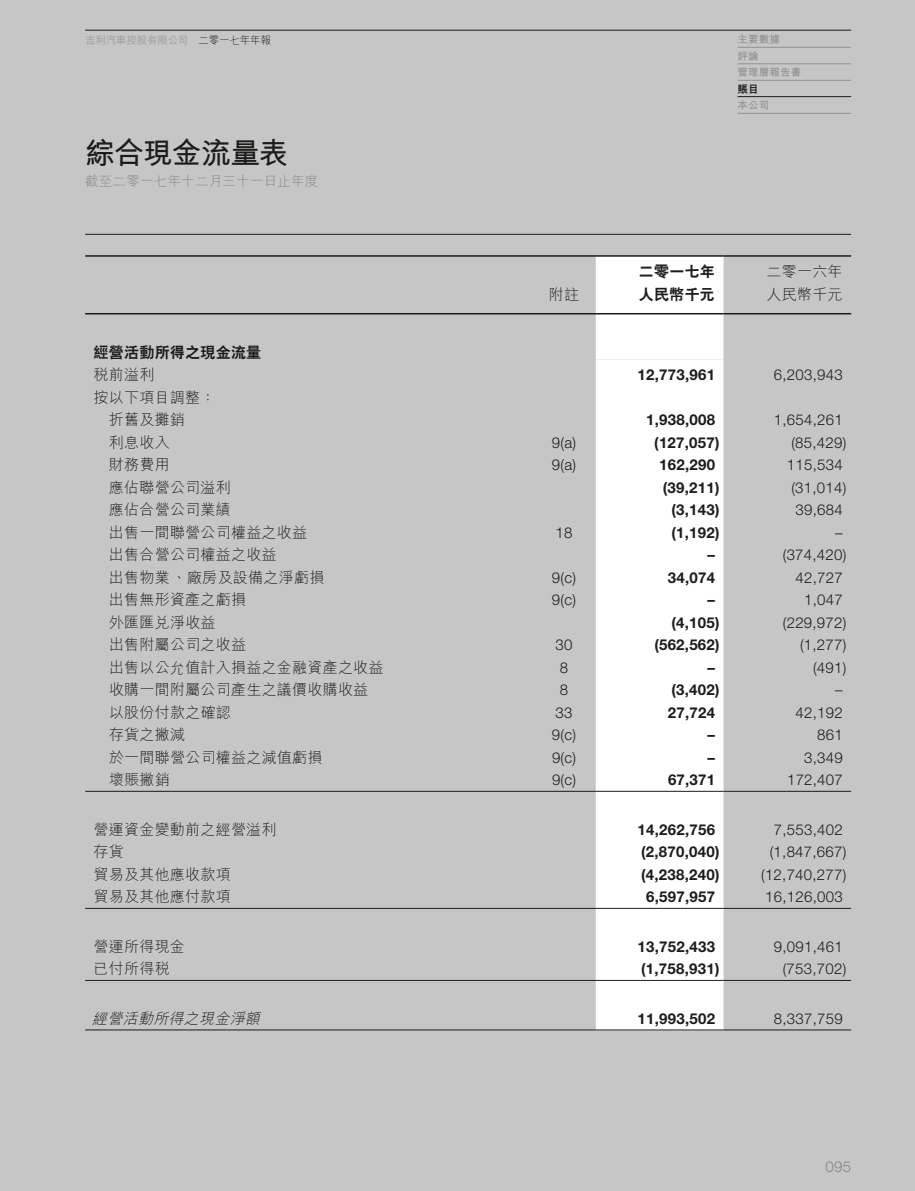
<style>
.page{position:relative;width:915px;height:1191px;background:#fff}
.page>*{position:absolute;margin:0;border:0;box-sizing:border-box;transform-origin:0 0}
.t1{font:700 30px "M Hei HK";letter-spacing:-.04em;color:#1c1c1b}
.t2{font:300 15px/22.5px "M Hei HK";letter-spacing:.015em;color:#1c1c1b}
.t3{font:300 15px "Helvetica Neue LT Std";letter-spacing:.015em;color:#1c1c1b}
.t4{font:700 15px "Helvetica Neue LT Std";letter-spacing:.015em;color:#1c1c1b}
.t5{font:800 15px "C Hei 2 HK";letter-spacing:.015em;color:#1c1c1b}
.t6{font:italic 300 15px "M Hei HK";color:#1c1c1b}
.t7{font:300 15px "Helvetica Neue LT Std";color:#878787}
.t8{font:300 13.5px "M Hei HK";letter-spacing:.015em;color:#878787}
.t9{font:500 10.5px "M Hei HK";letter-spacing:-.02em;color:#9d9d9c}
.t10{font:700 10.5px/16.5px "M Hei HK";letter-spacing:.015em;color:#929292}
.t11{font:800 10.5px "M Hei HK";color:#1c1c1b}
.s1{font-weight:300;color:#1c1c1b}
</style>
<div class="page">
<div style="left:0;top:0;width:914px;height:1191px;background:#c6c6c6"></div>
<hr style="left:85px;top:30px;width:765px;height:1px;background:#1c1c1b">
<hr style="left:85px;top:234px;width:765px;height:1px;background:#1c1c1b">
<hr style="left:737px;top:47px;width:113px;height:1px;background:#929292">
<hr style="left:737px;top:63px;width:113px;height:1px;background:#929292">
<hr style="left:737px;top:80px;width:113px;height:1px;background:#929292">
<hr style="left:737px;top:96px;width:113px;height:1px;background:#1c1c1b">
<hr style="left:737px;top:113px;width:113px;height:1px;background:#929292">
<div style="left:595px;top:257px;width:128px;height:102px;background:#fff"></div>
<div style="left:595px;top:359px;width:128px;height:670px;background:#fff"></div>
<hr style="left:85px;top:255px;width:446px;height:2px;background:#1c1c1b">
<hr style="left:531px;top:255px;width:64px;height:2px;background:#1c1c1b">
<hr style="left:595px;top:255px;width:128px;height:2px;background:#1c1c1b">
<hr style="left:723px;top:255px;width:127px;height:2px;background:#1c1c1b">
<hr style="left:85px;top:313px;width:446px;height:1px;background:#1c1c1b">
<hr style="left:531px;top:313px;width:64px;height:1px;background:#1c1c1b">
<hr style="left:595px;top:313px;width:128px;height:1px;background:#1c1c1b">
<hr style="left:723px;top:313px;width:127px;height:1px;background:#1c1c1b">
<hr style="left:85px;top:791px;width:446px;height:1px;background:#1c1c1b">
<hr style="left:531px;top:791px;width:64px;height:1px;background:#1c1c1b">
<hr style="left:595px;top:791px;width:128px;height:1px;background:#1c1c1b">
<hr style="left:723px;top:791px;width:127px;height:1px;background:#1c1c1b">
<hr style="left:85px;top:908px;width:446px;height:1px;background:#1c1c1b">
<hr style="left:531px;top:908px;width:64px;height:1px;background:#1c1c1b">
<hr style="left:595px;top:908px;width:128px;height:1px;background:#1c1c1b">
<hr style="left:723px;top:908px;width:127px;height:1px;background:#1c1c1b">
<hr style="left:85px;top:980px;width:446px;height:1px;background:#1c1c1b">
<hr style="left:531px;top:980px;width:64px;height:1px;background:#1c1c1b">
<hr style="left:595px;top:980px;width:128px;height:1px;background:#1c1c1b">
<hr style="left:723px;top:980px;width:127px;height:1px;background:#1c1c1b">
<hr style="left:85px;top:1029px;width:446px;height:1px;background:#1c1c1b">
<hr style="left:531px;top:1029px;width:64px;height:1px;background:#1c1c1b">
<hr style="left:595px;top:1029px;width:128px;height:1px;background:#1c1c1b">
<hr style="left:723px;top:1029px;width:127px;height:1px;background:#1c1c1b">
<p class="t9" style="left:85px;top:32px;width:187px">吉利汽車控股有限公司 <span class="s1">二零一七年年報</span></p>
<h1 class="t1" style="left:85px;top:131px;width:205px">綜合現金流量表</h1>
<p class="t8" style="left:85px;top:172px;width:235px">截至二零一七年十二月三十一日止年度</p>
<p class="t10" style="left:737px;top:31px;width:65px">主要數據<br>評論<br>管理層報告書</p>
<p class="t11" style="left:737px;top:82px;width:23px">賬目</p>
<p class="t10" style="left:737px;top:97px;width:33px">本公司</p>
<p class="t5" style="left:638px;top:262px;width:78px">二零一七年</p>
<p class="t2" style="left:766px;top:260px;width:78px">二零一六年</p>
<p class="t2" style="left:548px;top:282px;width:32px">附註</p>
<p class="t5" style="left:638px;top:284px;width:78px">人民幣千元</p>
<p class="t2" style="left:766px;top:282px;width:78px">人民幣千元</p>
<p class="t5" style="left:94px;top:342px;width:169px">經營活動所得之現金流量</p>
<p class="t2" style="left:94px;top:363px;width:62px">稅前溢利</p>
<p class="t4" style="left:637px;top:365px;width:79px">12,773,961</p>
<p class="t3" style="left:773px;top:365px;width:70px">6,203,943</p>
<p class="t2" style="left:109px;top:385px;width:108px;text-indent:-15px">按以下項目調整：折舊及攤銷</p>
<p class="t4" style="left:646px;top:410px;width:70px">1,938,008</p>
<p class="t3" style="left:773px;top:410px;width:70px">1,654,261</p>
<p class="t2" style="left:109px;top:430px;width:62px">利息收入</p>
<p class="t3" style="left:551px;top:433px;width:26px">9(a)</p>
<p class="t4" style="left:654px;top:433px;width:67px">(127,057)</p>
<p class="t3" style="left:791px;top:433px;width:56px">(85,429)</p>
<p class="t2" style="left:109px;top:453px;width:62px">財務費用</p>
<p class="t3" style="left:551px;top:455px;width:26px">9(a)</p>
<p class="t4" style="left:659px;top:455px;width:57px">162,290</p>
<p class="t3" style="left:786px;top:455px;width:57px">115,534</p>
<p class="t2" style="left:109px;top:475px;width:123px">應佔聯營公司溢利</p>
<p class="t4" style="left:662px;top:478px;width:58px">(39,211)</p>
<p class="t3" style="left:791px;top:478px;width:56px">(31,014)</p>
<p class="t2" style="left:109px;top:498px;width:123px">應佔合營公司業績</p>
<p class="t4" style="left:671px;top:500px;width:49px">(3,143)</p>
<p class="t3" style="left:795px;top:500px;width:49px">39,684</p>
<p class="t2" style="left:109px;top:520px;width:200px">出售一間聯營公司權益之收益</p>
<p class="t3" style="left:555px;top:523px;width:18px">18</p>
<p class="t4" style="left:671px;top:523px;width:49px">(1,192)</p>
<p class="t3" style="left:834px;top:523px;width:9px">–</p>
<p class="t2" style="left:109px;top:543px;width:169px">出售合營公司權益之收益</p>
<p class="t4" style="left:707px;top:545px;width:9px">–</p>
<p class="t3" style="left:782px;top:545px;width:65px">(374,420)</p>
<p class="t2" style="left:109px;top:565px;width:217px">出售物業、廠房及設備之淨虧損</p>
<p class="t3" style="left:551px;top:568px;width:26px">9(c)</p>
<p class="t4" style="left:667px;top:568px;width:49px">34,074</p>
<p class="t3" style="left:795px;top:568px;width:49px">42,727</p>
<p class="t2" style="left:109px;top:588px;width:139px">出售無形資產之虧損</p>
<p class="t3" style="left:551px;top:590px;width:26px">9(c)</p>
<p class="t4" style="left:707px;top:590px;width:9px">–</p>
<p class="t3" style="left:803px;top:590px;width:40px">1,047</p>
<p class="t2" style="left:109px;top:610px;width:108px">外匯匯兌淨收益</p>
<p class="t4" style="left:671px;top:613px;width:49px">(4,105)</p>
<p class="t3" style="left:782px;top:613px;width:65px">(229,972)</p>
<p class="t2" style="left:109px;top:633px;width:139px">出售附屬公司之收益</p>
<p class="t3" style="left:555px;top:635px;width:18px">30</p>
<p class="t4" style="left:654px;top:635px;width:67px">(562,562)</p>
<p class="t3" style="left:799px;top:635px;width:48px">(1,277)</p>
<p class="t2" style="left:109px;top:655px;width:276px">出售以公允值計入損益之金融資產之收益</p>
<p class="t3" style="left:559px;top:658px;width:10px">8</p>
<p class="t4" style="left:707px;top:658px;width:9px">–</p>
<p class="t3" style="left:812px;top:658px;width:35px">(491)</p>
<p class="t2" style="left:109px;top:678px;width:261px">收購一間附屬公司產生之議價收購收益</p>
<p class="t3" style="left:559px;top:680px;width:10px">8</p>
<p class="t4" style="left:671px;top:680px;width:49px">(3,402)</p>
<p class="t3" style="left:835px;top:680px;width:9px">–</p>
<p class="t2" style="left:109px;top:700px;width:123px">以股份付款之確認</p>
<p class="t3" style="left:555px;top:703px;width:18px">33</p>
<p class="t4" style="left:667px;top:703px;width:49px">27,724</p>
<p class="t3" style="left:795px;top:703px;width:49px">42,192</p>
<p class="t2" style="left:109px;top:723px;width:78px">存貨之撇減</p>
<p class="t3" style="left:551px;top:725px;width:26px">9(c)</p>
<p class="t4" style="left:707px;top:725px;width:9px">–</p>
<p class="t3" style="left:817px;top:725px;width:27px">861</p>
<p class="t2" style="left:109px;top:745px;width:215px">於一間聯營公司權益之減值虧損</p>
<p class="t3" style="left:552px;top:748px;width:26px">9(c)</p>
<p class="t4" style="left:707px;top:748px;width:9px">–</p>
<p class="t3" style="left:804px;top:748px;width:40px">3,349</p>
<p class="t2" style="left:109px;top:768px;width:62px">壞賬撇銷</p>
<p class="t3" style="left:552px;top:770px;width:26px">9(c)</p>
<p class="t4" style="left:667px;top:770px;width:49px">67,371</p>
<p class="t3" style="left:786px;top:770px;width:57px">172,407</p>
<p class="t2" style="left:94px;top:817px;width:184px">營運資金變動前之經營溢利</p>
<p class="t4" style="left:637px;top:820px;width:79px">14,262,756</p>
<p class="t3" style="left:773px;top:820px;width:70px">7,553,402</p>
<p class="t2" style="left:94px;top:840px;width:32px">存貨</p>
<p class="t4" style="left:641px;top:842px;width:80px">(2,870,040)</p>
<p class="t3" style="left:769px;top:842px;width:78px">(1,847,667)</p>
<p class="t2" style="left:94px;top:862px;width:139px">貿易及其他應收款項</p>
<p class="t4" style="left:641px;top:865px;width:80px">(4,238,240)</p>
<p class="t3" style="left:760px;top:865px;width:87px">(12,740,277)</p>
<p class="t2" style="left:94px;top:885px;width:139px">貿易及其他應付款項</p>
<p class="t4" style="left:646px;top:887px;width:70px">6,597,957</p>
<p class="t3" style="left:765px;top:887px;width:79px">16,126,003</p>
<p class="t2" style="left:94px;top:934px;width:93px">營運所得現金</p>
<p class="t4" style="left:637px;top:937px;width:79px">13,752,433</p>
<p class="t3" style="left:773px;top:937px;width:70px">9,091,461</p>
<p class="t2" style="left:94px;top:957px;width:78px">已付所得稅</p>
<p class="t4" style="left:641px;top:959px;width:80px">(1,758,931)</p>
<p class="t3" style="left:782px;top:960px;width:65px">(753,702)</p>
<p class="t6" style="left:92px;top:1007px;width:174px">經營活動所得之現金淨額</p>
<p class="t4" style="left:637px;top:1009px;width:79px">11,993,502</p>
<p class="t3" style="left:773px;top:1009px;width:70px">8,337,759</p>
<p class="t7" style="left:825px;top:1157px;width:27px">095</p>
</div>
